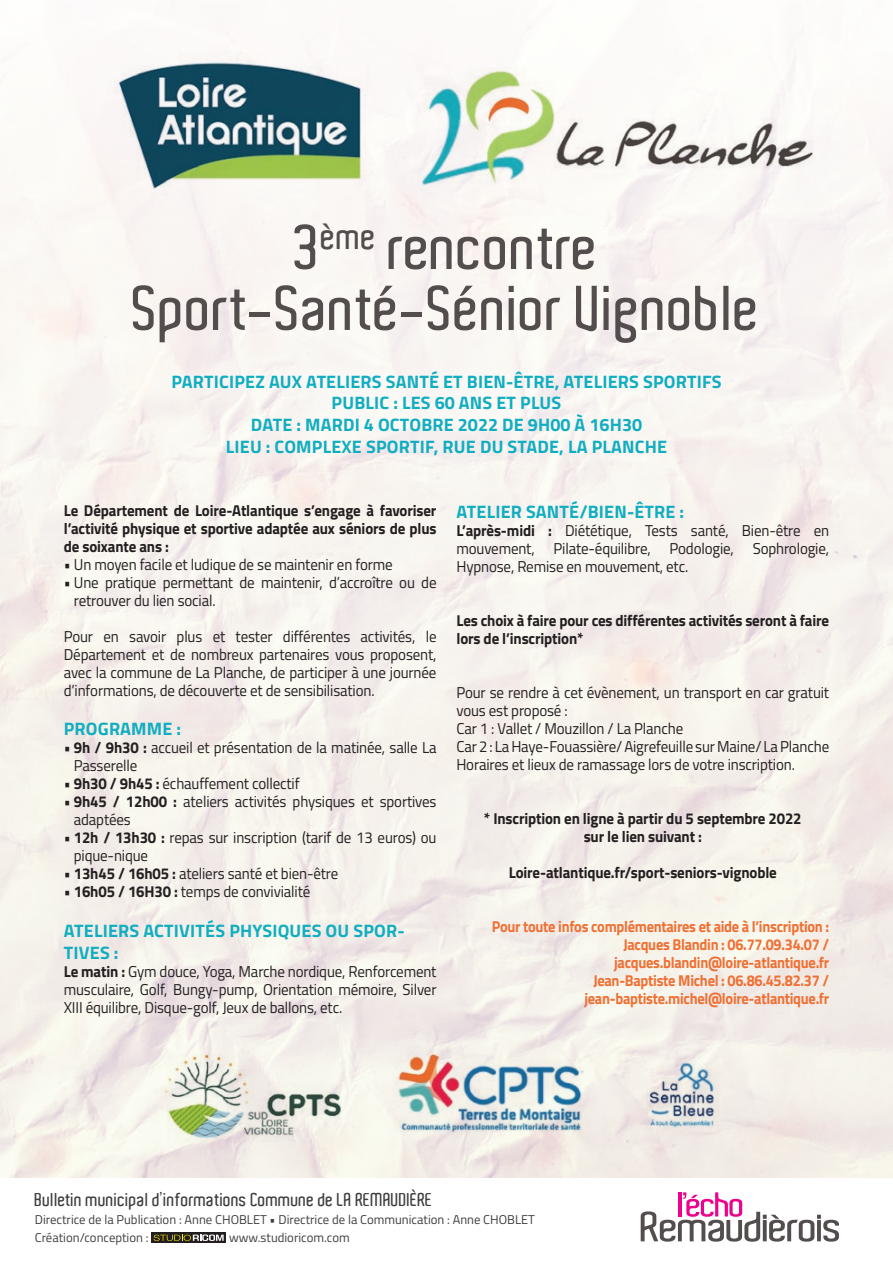
<style>
.page{position:relative;width:893px;height:1263px;background:#fff}
.page>*{position:absolute;margin:0;border:0;box-sizing:border-box;transform-origin:0 0}
.t1{font:600 60.9px/60.9px "Aldo";color:#534e4d;text-align:center}
.t2{font:700 18px/21.6px "Titillium";letter-spacing:.01em;color:#10aec0;text-align:center}
.t3{font:600 18px "Aldo";color:#3e3e3f}
.t4{font:15.75px/18px "Titillium";letter-spacing:-.01em;color:#231f20;scale:.95 1}
.t5{font:700 15.75px/18px "Titillium";letter-spacing:-.01em;color:#231f20;text-align:justify;scale:.95 1}
.t6{font:700 15.75px/18px "Titillium";letter-spacing:-.02em;color:#ef7034;text-align:right;scale:.92 1}
.t7{font:12.75px/18px "Titillium";color:#3e3e3f}
.s1{font-weight:700}
</style>
<div class="page">
<div style="left:151px;top:1232px;width:75px;height:11px;background:#231f20"></div>
<svg style="left:154px;top:1234px;width:70px;height:7px"></svg>
<svg style="left:641px;top:1192px;width:198px;height:50px"></svg>
<div style="left:153px;top:353px;width:586px;height:119px;background:#f9f5f2"></div>
<img style="left:94px;top:51px;width:295px;height:152px">
<img style="left:410px;top:53px;width:420px;height:148px">
<img style="left:154px;top:1040px;width:201px;height:114px">
<img style="left:380px;top:1045px;width:227px;height:104px">
<img style="left:633px;top:1049px;width:106px;height:96px">
<h1 class="t1" style="left:133px;top:217px;width:629px">3<sup>ème</sup> rencontre<br>Sport-Santé-Sénior Vignoble</h1>
<p class="t2" style="left:171px;top:370px;width:552px">PARTICIPEZ AUX ATELIERS SANTÉ ET BIEN-ÊTRE, ATELIERS SPORTIFS PUBLIC : LES 60 ANS ET PLUS<br>DATE : MARDI 4 OCTOBRE 2022 DE 9H00 À 16H30<br>LIEU : COMPLEXE SPORTIF, RUE DU STADE, LA PLANCHE</p>
<p class="t5" style="left:64px;top:500px;width:394px">Le Département de Loire-Atlantique s’engage à favoriser l’activité physique et sportive adaptée aux séniors de plus de soixante ans :</p>
<p class="t4" style="left:64px;top:554px;width:348px">• Un moyen facile et ludique de se maintenir en forme</p>
<p class="t4" style="left:74px;top:572px;width:383px;text-indent:-10px">• Une pratique permettant de maintenir, d’accroître ou de retrouver du lien social.</p>
<p class="t4" style="left:64px;top:626px;width:394px;text-align:justify">Pour en savoir plus et tester différentes activités, le Département et de nombreux partenaires vous proposent, avec la commune de La Planche, de participer à une journée d’informations, de découverte et de sensibilisation.</p>
<p class="t2" style="left:64px;top:717px;width:119px">PROGRAMME :</p>
<p class="t4" style="left:74px;top:738px;width:383px;text-indent:-10px">• <span class="s1">9h / 9h30 :</span> accueil et présentation de la matinée, salle La<br>Passerelle</p>
<p class="t4" style="left:64px;top:774px;width:250px">• <span class="s1">9h30 / 9h45 :</span> échauffement collectif</p>
<p class="t4" style="left:74px;top:792px;width:383px;text-indent:-10px">• <span class="s1">9h45 / 12h00 :</span> ateliers activités physiques et sportives adaptées</p>
<p class="t4" style="left:74px;top:828px;width:383px;text-indent:-10px">• <span class="s1">12h / 13h30 :</span> repas sur inscription (tarif de 13 euros) ou pique-nique</p>
<p class="t4" style="left:64px;top:864px;width:291px">• <span class="s1">13h45 / 16h05 :</span> ateliers santé et bien-être</p>
<p class="t4" style="left:64px;top:882px;width:261px">• <span class="s1">16h05 / 16H30 :</span> temps de convivialité</p>
<p class="t2" style="left:64px;top:919px;width:342px;text-align:left">ATELIERS ACTIVITÉS PHYSIQUES OU SPOR-<br>TIVES :</p>
<p class="t4" style="left:64px;top:961px;width:394px;text-align:justify"><span class="s1">Le matin :</span> Gym douce, Yoga, Marche nordique, Renforcement musculaire, Golf, Bungy-pump, Orientation mémoire, Silver XIII équilibre, Disque-golf, Jeux de ballons, etc.</p>
<p class="t2" style="left:456px;top:500px;width:229px">ATELIER SANTÉ/BIEN-ÊTRE :</p>
<p class="t4" style="left:456px;top:521px;width:394px;text-align:justify"><span class="s1">L’après-midi :</span> Diététique, Tests santé, Bien-être en mouvement, Pilate-équilibre, Podologie, Sophrologie, Hypnose, Remise en mouvement, etc.</p>
<p class="t5" style="left:456px;top:611px;width:394px">Les choix à faire pour ces différentes activités seront à faire lors de l’inscription*</p>
<p class="t4" style="left:456px;top:683px;width:394px">Pour se rendre à cet évènement, un transport en car gratuit vous est proposé :<br>Car 1 : Vallet / Mouzillon / La Planche<br>Car 2 : La Haye-Fouassière/ Aigrefeuille sur Maine/ La Planche Horaires et lieux de ramassage lors de votre inscription.</p>
<p class="t5" style="left:484px;top:809px;width:336px;text-align:center">* Inscription en ligne à partir du 5 septembre 2022 sur le lien suivant :</p>
<p class="t5" style="left:509px;top:863px;width:284px">Loire-atlantique.fr/sport-seniors-vignoble</p>
<p class="t6" style="left:492px;top:917px;width:368px">Pour toute infos complémentaires et aide à l’inscription :<br>Jacques Blandin : 06.77.09.34.07 / jacques.blandin@loire-atlantique.fr<br>Jean-Baptiste Michel : 06.86.45.82.37 / jean-baptiste.michel@loire-atlantique.fr</p>
<p class="t3" style="left:35px;top:1189px;width:400px">Bulletin municipal d’informations Commune de LA REMAUDIÈRE</p>
<p class="t7" style="left:35px;top:1210px;width:502px">Directrice de la Publication : Anne CHOBLET • Directrice de la Communication : Anne CHOBLET<br>Création/conception :</p>
<p class="t7" style="left:229px;top:1228px;width:122px">www.studioricom.com</p>
</div>
